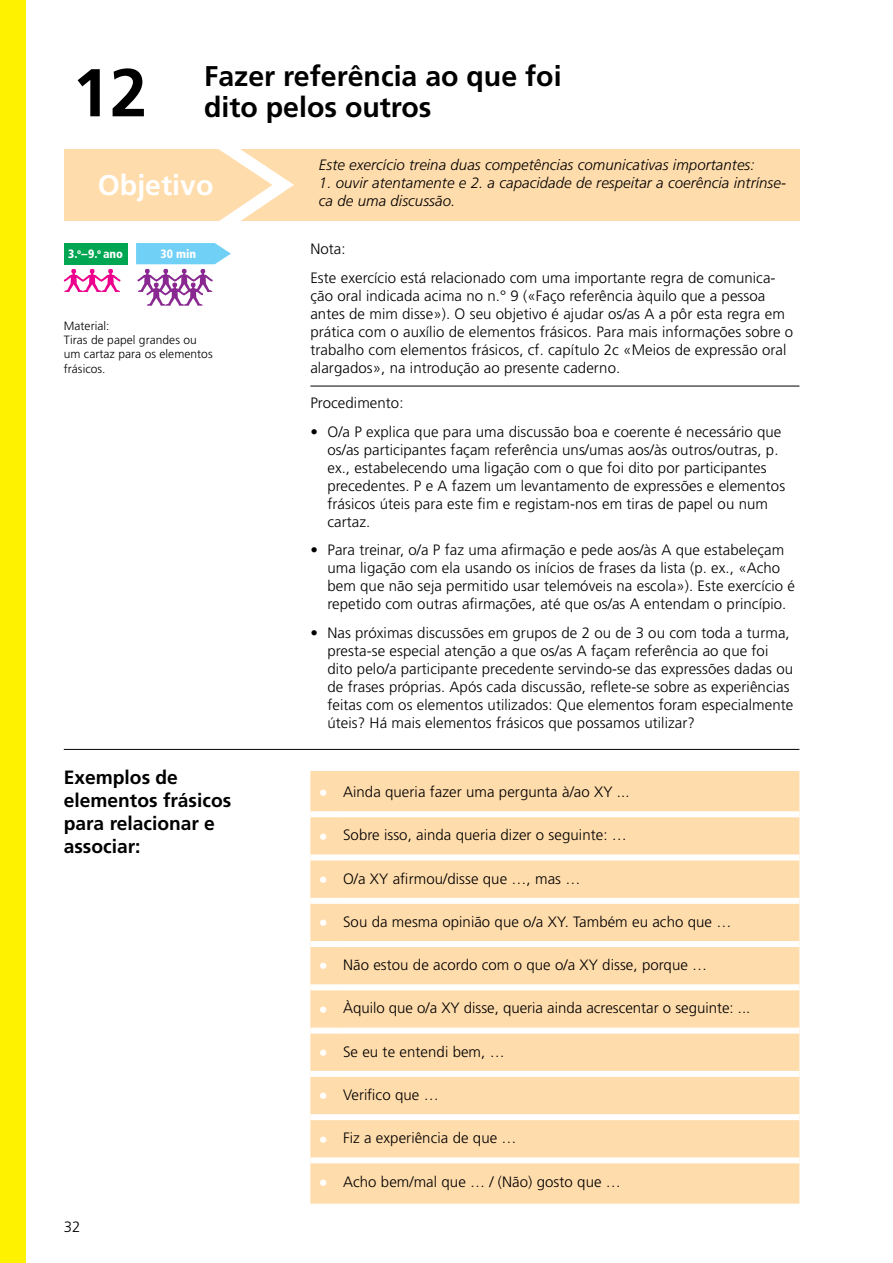
<style>
.page{position:relative;width:893px;height:1263px;background:#fff}
.page>*{position:absolute;margin:0;border:0;box-sizing:border-box;transform-origin:0 0}
.t1{font:700 67.5px "Frutiger";color:#000}
.t2{font:700 28.5px "Frutiger";color:#000}
.t3{font:700 28.5px "Frutiger";color:#fff}
.t4{font:700 19.2px/23.1px "Frutiger";color:#000}
.t5{font:300 15px/18px "Frutiger LT Pro";letter-spacing:.005em;color:#000}
.t6{font:italic 300 15px/18px "Frutiger LT Pro";letter-spacing:.005em;color:#000}
.t7{font:300 15px "Frutiger";color:#000}
.t8{font:300 12px/14.4px "Frutiger LT Pro";letter-spacing:.005em;color:#000}
.t9{font:900 condensed 12px "Frutiger";color:#fff}
.s1{font-weight:700;font-size:18px;color:#fff}
</style>
<div class="page">
<hr style="left:64px;top:749px;width:735px;height:1px;background:#000">
<div style="left:64px;top:149px;width:735px;height:71px;background:#ffdcac"></div>
<svg style="left:136px;top:149px;width:169px;height:157px"></svg>
<svg style="left:64px;top:269px;width:57px;height:23px"></svg>
<hr style="left:310px;top:386px;width:489px;height:1px;background:#000">
<div style="left:310px;top:771px;width:489px;height:433px;background:#ffdcac"></div>
<div style="left:310px;top:1157px;width:33px;height:6px;background:#fff"></div>
<div style="left:343px;top:1157px;width:456px;height:6px;background:#fff"></div>
<div style="left:310px;top:811px;width:33px;height:6px;background:#fff"></div>
<div style="left:343px;top:811px;width:456px;height:6px;background:#fff"></div>
<div style="left:310px;top:854px;width:33px;height:6px;background:#fff"></div>
<div style="left:343px;top:854px;width:456px;height:6px;background:#fff"></div>
<div style="left:310px;top:898px;width:33px;height:6px;background:#fff"></div>
<div style="left:343px;top:898px;width:456px;height:6px;background:#fff"></div>
<div style="left:310px;top:941px;width:33px;height:6px;background:#fff"></div>
<div style="left:343px;top:941px;width:456px;height:6px;background:#fff"></div>
<div style="left:310px;top:984px;width:33px;height:6px;background:#fff"></div>
<div style="left:343px;top:984px;width:456px;height:6px;background:#fff"></div>
<div style="left:310px;top:1027px;width:33px;height:6px;background:#fff"></div>
<div style="left:343px;top:1027px;width:456px;height:6px;background:#fff"></div>
<div style="left:310px;top:1071px;width:33px;height:6px;background:#fff"></div>
<div style="left:343px;top:1071px;width:456px;height:6px;background:#fff"></div>
<div style="left:310px;top:1114px;width:33px;height:6px;background:#fff"></div>
<div style="left:343px;top:1114px;width:456px;height:6px;background:#fff"></div>
<div style="left:64px;top:243px;width:64px;height:21px;background:#00a651"></div>
<div style="left:0;top:0;width:26px;height:1263px;background:#fff200"></div>
<h1 class="t1" style="left:72px;top:53px;width:77px">12</h1>
<h2 class="t2" style="left:204px;top:59px;width:359px">Fazer referência ao que foi</h2>
<h2 class="t2" style="left:204px;top:91px;width:229px">dito pelos outros</h2>
<h2 class="t3" style="left:98px;top:168px;width:117px">Objetivo</h2>
<p class="t9" style="left:68px;top:246px;width:56px">3.<sup>o</sup>–9.<sup>o</sup> ano</p>
<p class="t9" style="left:161px;top:246px;width:37px">30 min</p>
<p class="t8" style="left:64px;top:318px;width:150px">Material:<br>Tiras de papel grandes ou um cartaz para os elementos frásicos.</p>
<p class="t4" style="left:64px;top:765px;width:169px">Exemplos de elementos frásicos para relacionar e associar:</p>
<p class="t7" style="left:64px;top:1218px;width:18px">32</p>
<p class="t6" style="left:319px;top:155px;width:437px">Este exercício treina duas competências comunicativas importantes:</p>
<p class="t6" style="left:319px;top:173px;width:469px">1. ouvir atentamente e 2. a capacidade de respeitar a coerência intrínse&shy;ca de uma discussão.</p>
<p class="t5" style="left:310px;top:235px;width:467px;line-height:28.7px">Nota:<br>Este exercício está relacionado com uma importante regra de comunica-</p>
<p class="t5" style="left:310px;top:287px;width:484px">ção oral indicada acima no n.° 9 («Faço referência àquilo que a pessoa antes de mim disse»). O seu objetivo é ajudar os/as A a pôr esta regra em prática com o auxílio de elementos frásicos. Para mais informações sobre o trabalho com elementos frásicos, cf. capítulo 2c «Meios de expressão oral alargados», na introdução ao presente caderno.</p>
<p class="t5" style="left:310px;top:394px;width:95px">Procedimento:</p>
<p class="t5" style="left:327px;top:422px;width:459px;text-indent:-17px">• O/a P explica que para uma discussão boa e coerente é necessário que os/as participantes façam referência uns/umas aos/às outros/outras, p. ex., estabelecendo uma ligação com o que foi dito por participantes precedentes. P e A fazem um levantamento de expressões e elementos frásicos úteis para este fim e registam-nos em tiras de papel ou num cartaz.</p>
<p class="t5" style="left:327px;top:541px;width:469px;text-indent:-17px">• Para treinar, o/a P faz uma afirmação e pede aos/às A que estabeleçam uma ligação com ela usando os inícios de frases da lista (p. ex., «Acho bem que não seja permitido usar telemóveis na escola»). Este exercício é repetido com outras afirmações, até que os/as A entendam o princípio.</p>
<p class="t5" style="left:327px;top:624px;width:467px;text-indent:-17px">• Nas próximas discussões em grupos de 2 ou de 3 ou com toda a turma, presta-se especial atenção a que os/as A façam referência ao que foi dito pelo/a participante precedente servindo-se das expressões dadas ou de frases próprias. Após cada discussão, reflete-se sobre as experiências feitas com os elementos utilizados: Que elementos foram especialmente úteis? Há mais elementos frásicos que possamos utilizar?</p>
<p class="t5" style="left:319px;top:783px;width:312px"><span class="s1">•</span> Ainda queria fazer uma pergunta à/ao XY ...</p>
<p class="t5" style="left:319px;top:826px;width:309px"><span class="s1">•</span> Sobre isso, ainda queria dizer o seguinte: …</p>
<p class="t5" style="left:319px;top:869px;width:263px"><span class="s1">•</span> O/a XY afirmou/disse que …, mas …</p>
<p class="t5" style="left:319px;top:913px;width:414px"><span class="s1">•</span> Sou da mesma opinião que o/a XY. Também eu acho que …</p>
<p class="t5" style="left:319px;top:956px;width:390px"><span class="s1">•</span> Não estou de acordo com o que o/a XY disse, porque …</p>
<p class="t5" style="left:319px;top:999px;width:433px"><span class="s1">•</span> Àquilo que o/a XY disse, queria ainda acrescentar o seguinte: ...</p>
<p class="t5" style="left:319px;top:1043px;width:187px"><span class="s1">•</span> Se eu te entendi bem, …</p>
<p class="t5" style="left:319px;top:1086px;width:121px"><span class="s1">•</span> Verifico que …</p>
<p class="t5" style="left:319px;top:1129px;width:199px"><span class="s1">•</span> Fiz a experiência de que …</p>
<p class="t5" style="left:319px;top:1172px;width:303px"><span class="s1">•</span> Acho bem/mal que … / (Não) gosto que …</p>
</div>
